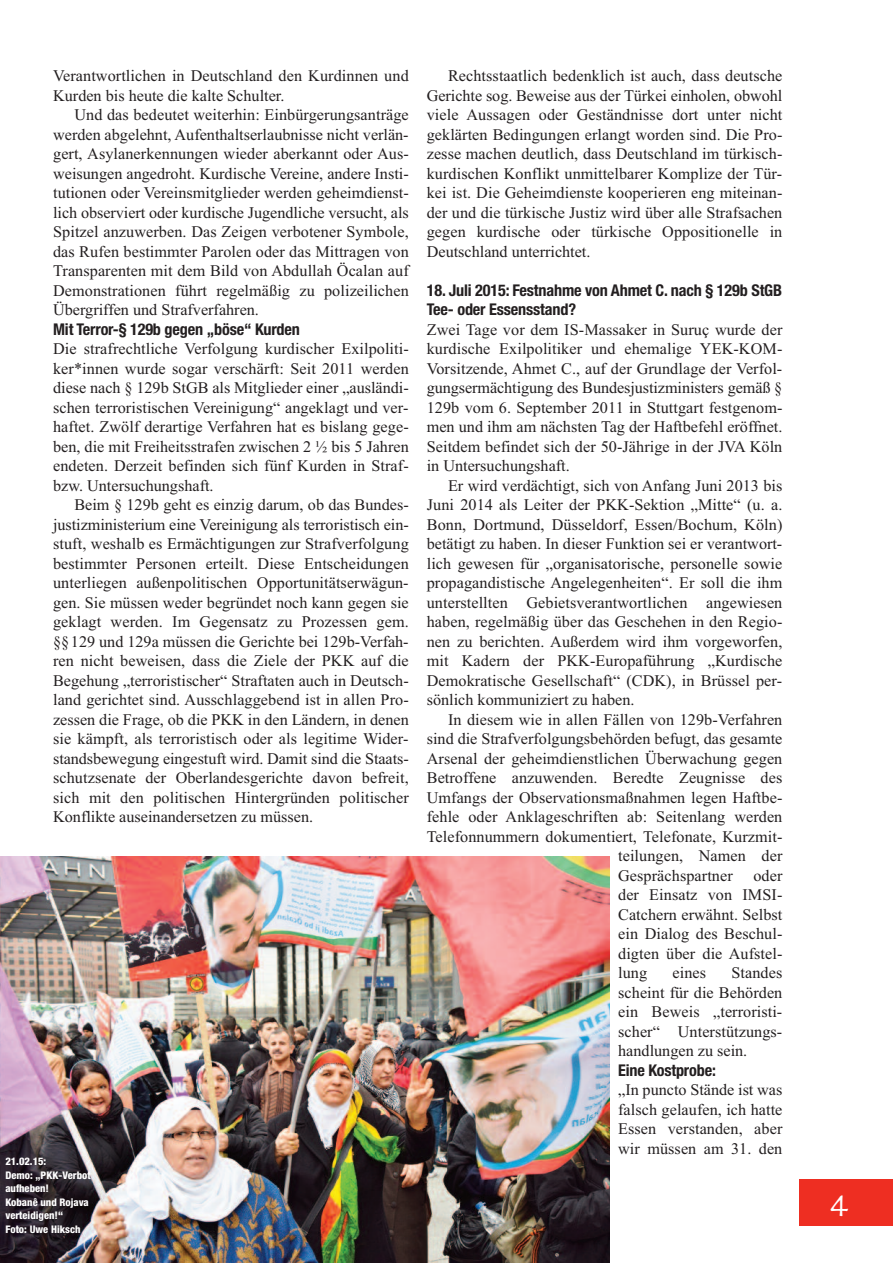
<style>
.page{position:relative;width:893px;height:1263px;background:#fff}
.page>*{position:absolute;margin:0;border:0;box-sizing:border-box;transform-origin:0 0}
.t1{font:33px "Herculanum";color:#fff}
.t2{font:16.2px/19.5px "Times New Roman";letter-spacing:.005em;color:#231f20;text-align:justify}
.t3{font:700 condensed 16.2px/19.5px "Helvetica Neue";letter-spacing:-.01em;color:#231f20}
.t4{font:800 condensed 10.5px/13.5px "Helvetica Neue LT Std";color:#fff}
</style>
<div class="page">
<div style="left:799px;top:1179px;width:94px;height:46px;background:#ee2e22"></div>
<img style="left:0;top:856px;width:609px;height:407px">
<p class="t2" style="left:53px;top:66px;width:357px">Verantwortlichen in Deutschland den Kurdinnen und<br>Kurden bis heute die kalte Schulter.</p>
<p class="t2" style="left:53px;top:105px;width:357px;text-indent:21px">Und das bedeutet weiterhin: Einbürgerungsanträge werden abgelehnt, Aufenthaltserlaubnisse nicht verlän&shy;gert, Asylanerkennungen wieder aberkannt oder Aus&shy;weisungen angedroht. Kurdische Vereine, andere Insti&shy;tutionen oder Vereinsmitglieder werden geheimdienst&shy;lich observiert oder kurdische Jugendliche versucht, als Spitzel anzuwerben. Das Zeigen verbotener Symbole, das Rufen bestimmter Parolen oder das Mittragen von Transparenten mit dem Bild von Abdullah Öcalan auf Demonstrationen führt regelmäßig zu polizeilichen Übergriffen und Strafverfahren.</p>
<p class="t3" style="left:53px;top:318px;width:248px">Mit Terror-§ 129b gegen „böse“ Kurden</p>
<p class="t2" style="left:53px;top:339px;width:357px">Die strafrechtliche Verfolgung kurdischer Exilpoliti&shy;ker*innen wurde sogar verschärft: Seit 2011 werden diese nach § 129b StGB als Mitglieder einer „ausländi&shy;schen terroristischen Vereinigung“ angeklagt und ver&shy;haftet. Zwölf derartige Verfahren hat es bislang gege&shy;ben, die mit Freiheitsstrafen zwischen 2 ½ bis 5 Jahren endeten. Derzeit befinden sich fünf Kurden in Straf&shy;bzw. Untersuchungshaft.</p>
<p class="t2" style="left:53px;top:495px;width:357px;text-indent:21px">Beim § 129b geht es einzig darum, ob das Bundes&shy;justizministerium eine Vereinigung als terroristisch ein&shy;stuft, weshalb es Ermächtigungen zur Strafverfolgung bestimmter Personen erteilt. Diese Entscheidungen unterliegen außenpolitischen Opportunitätserwägun&shy;gen. Sie müssen weder begründet noch kann gegen sie geklagt werden. Im Gegensatz zu Prozessen gem. §§129 und 129a müssen die Gerichte bei 129b-Verfah&shy;ren nicht beweisen, dass die Ziele der PKK auf die Begehung „terroristischer“ Straftaten auch in Deutsch&shy;land gerichtet sind. Ausschlaggebend ist in allen Pro&shy;zessen die Frage, ob die PKK in den Ländern, in denen sie kämpft, als terroristisch oder als legitime Wider&shy;standsbewegung eingestuft wird. Damit sind die Staats&shy;schutzsenate der Oberlandesgerichte davon befreit, sich mit den politischen Hintergründen politischer Konflikte auseinandersetzen zu müssen.</p>
<p class="t4" style="left:5px;top:1155px;width:87px">21.02.15:<br>Demo: „PKK-Verbot aufheben!<br>Kobanê und Rojava verteidigen!“<br>Foto: Uwe Hiksch</p>
<p class="t2" style="left:427px;top:66px;width:357px;text-indent:21px">Rechtsstaatlich bedenklich ist auch, dass deutsche Gerichte sog. Beweise aus der Türkei einholen, obwohl viele Aussagen oder Geständnisse dort unter nicht geklärten Bedingungen erlangt worden sind. Die Pro&shy;zesse machen deutlich, dass Deutschland im türkisch&shy;kurdischen Konflikt unmittelbarer Komplize der Tür&shy;kei ist. Die Geheimdienste kooperieren eng miteinan&shy;der und die türkische Justiz wird über alle Strafsachen gegen kurdische oder türkische Oppositionelle in Deutschland unterrichtet.</p>
<p class="t3" style="left:427px;top:279px;width:357px">18. Juli 2015: Festnahme von Ahmet C. nach § 129b StGB<br>Tee- oder Essensstand?</p>
<p class="t2" style="left:427px;top:319px;width:357px">Zwei Tage vor dem IS-Massaker in Suruç wurde der kurdische Exilpolitiker und ehemalige YEK-KOM-Vorsitzende, Ahmet C., auf der Grundlage der Verfol&shy;gungsermächtigung des Bundesjustizministers gemäß § 129b vom 6. September 2011 in Stuttgart festgenom&shy;men und ihm am nächsten Tag der Haftbefehl eröffnet.<br>Seitdem befindet sich der 50-Jährige in der JVA Köln in Untersuchungshaft.</p>
<p class="t2" style="left:427px;top:475px;width:357px;text-indent:21px">Er wird verdächtigt, sich von Anfang Juni 2013 bis Juni 2014 als Leiter der PKK-Sektion „Mitte“ (u. a.<br>Bonn, Dortmund, Düsseldorf, Essen/Bochum, Köln) betätigt zu haben. In dieser Funktion sei er verantwort&shy;lich gewesen für „organisatorische, personelle sowie propagandistische Angelegenheiten“. Er soll die ihm unterstellten Gebietsverantwortlichen angewiesen haben, regelmäßig über das Geschehen in den Regio&shy;nen zu berichten. Außerdem wird ihm vorgeworfen, mit Kadern der PKK-Europaführung „Kurdische Demokratische Gesellschaft“ (CDK), in Brüssel per&shy;sönlich kommuniziert zu haben.</p>
<p class="t2" style="left:448px;top:709px;width:336px">In diesem wie in allen Fällen von 129b-Verfahren</p>
<p class="t2" style="left:427px;top:729px;width:357px">sind die Strafverfolgungsbehörden befugt, das gesamte</p>
<p class="t2" style="left:427px;top:748px;width:357px">Arsenal der geheimdienstlichen Überwachung gegen</p>
<p class="t2" style="left:427px;top:768px;width:357px">Betroffene anzuwenden. Beredte Zeugnisse des</p>
<p class="t2" style="left:427px;top:787px;width:357px">Umfangs der Observationsmaßnahmen legen Haftbe-</p>
<p class="t2" style="left:427px;top:807px;width:357px">fehle oder Anklageschriften ab: Seitenlang werden</p>
<p class="t2" style="left:427px;top:826px;width:357px">Telefonnummern dokumentiert, Telefonate, Kurzmit-</p>
<p class="t2" style="left:618px;top:846px;width:166px">teilungen, Namen der</p>
<p class="t2" style="left:618px;top:865px;width:116px">Gesprächspartner</p>
<p class="t2" style="left:618px;top:865px;width:166px;text-indent:135px">oder der Einsatz von IMSI-Catchern erwähnt. Selbst ein Dialog des Beschul&shy;digten über die Aufstel&shy;lung</p>
<p class="t2" style="left:618px;top:963px;width:166px;text-indent:113px">Standes scheint für die Behörden ein Beweis „terroristi&shy;scher“ Unterstützungs&shy;handlungen zu sein.</p>
<p class="t3" style="left:618px;top:1059px;width:99px">Eine Kostprobe:</p>
<p class="t2" style="left:618px;top:1080px;width:166px">„In puncto Stände ist was falsch gelaufen, ich hatte Essen verstanden, aber wir müssen am 31. den</p>
<p class="t2" style="left:673px;top:963px;width:35px">eines</p>
<h1 class="t1" style="left:830px;top:1183px;width:21px">4</h1>
</div>
